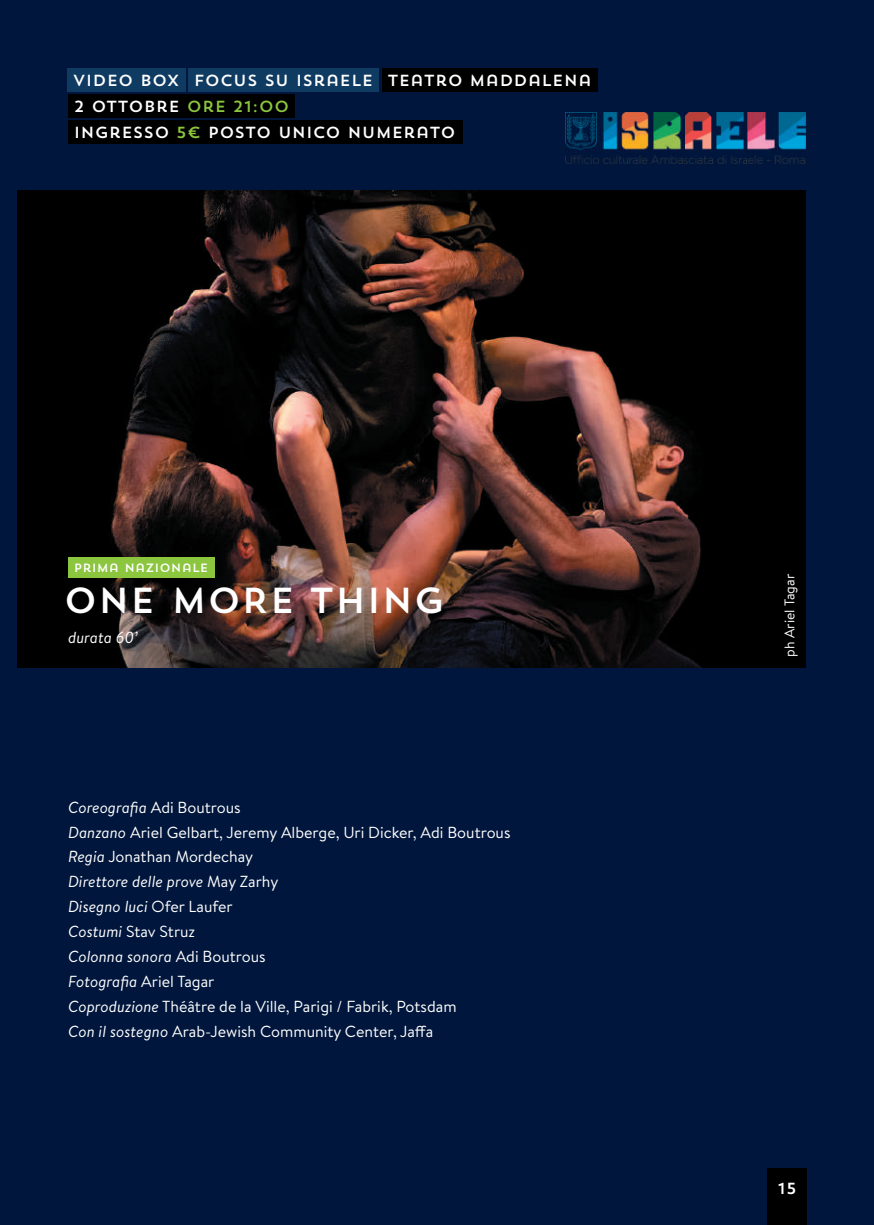
<style>
.page{position:relative;width:874px;height:1225px;background:#fff}
.page>*{position:absolute;margin:0;border:0;box-sizing:border-box;transform-origin:0 0}
.t1{font:36px "Trend Sans One";color:#fff}
.t2{font:16px/24.8px "Brandon Text";color:#fff}
.t3{font:16px/26.2px "Trend Sans One";color:#fff}
.t4{font:italic 16px "Brandon Text";color:#fff}
.t5{font:14px "Brandon Text";color:#fff}
.t6{font:12px "Trend Sans One";color:#fff}
.s1{color:#8bc63e}
.s2{font-style:italic}
</style>
<div class="page">
<div style="left:17px;top:0;width:856px;height:1225px;background:#00163c"></div>
<div style="left:0;top:0;width:17px;height:1225px;background:#00163c"></div>
<div style="left:766px;top:1168px;width:40px;height:57px;background:#000"></div>
<div style="left:68px;top:94px;width:227px;height:24px;background:#000"></div>
<div style="left:68px;top:120px;width:394px;height:24px;background:#000"></div>
<div style="left:188px;top:68px;width:191px;height:23px;background:#0f3a62"></div>
<div style="left:381px;top:68px;width:216px;height:23px;background:#000"></div>
<div style="left:67px;top:68px;width:118px;height:23px;background:#0f3a62"></div>
<img style="left:17px;top:190px;width:788px;height:478px">
<div style="left:68px;top:557px;width:146px;height:20px;background:#8bc63e"></div>
<img style="left:565px;top:113px;width:240px;height:50px">
<p class="t3" style="left:73px;top:67px;width:108px">VIDEO BOX</p>
<p class="t3" style="left:194px;top:67px;width:399px">FOCUS SU ISRAELE TEATRO MADDALENA</p>
<p class="t3" style="left:74px;top:93px;width:383px">2 OTTOBRE <span class="s1">ORE 21:00<br></span>INGRESSO <span class="s1">5€</span> POSTO UNICO NUMERATO</p>
<p class="t6" style="left:74px;top:560px;width:136px">PRIMA NAZIONALE</p>
<h1 class="t1" style="left:63px;top:577px;width:383px">ONE MORE THING</h1>
<p class="t4" style="left:68px;top:626px;width:71px">durata 60’</p>
<p class="t2" style="left:68px;top:794px;width:444px"><span class="s2">Coreografia</span> Adi Boutrous<br><span class="s2">Danzano</span> Ariel Gelbart, Jeremy Alberge, Uri Dicker, Adi Boutrous <span class="s2">Regia</span> Jonathan Mordechay<br><span class="s2">Direttore delle prove</span> May Zarhy<br><span class="s2">Disegno luci</span> Ofer Laufer<br><span class="s2">Costumi</span> Stav Struz<br><span class="s2">Colonna sonora</span> Adi Boutrous<br><span class="s2">Fotografia</span> Ariel Tagar<br><span class="s2">Coproduzione</span> Théâtre de la Ville, Parigi / Fabrik, Potsdam<br><span class="s2">Con il sostegno</span> Arab-Jewish Community Center, Jaffa</p>
<p class="t5" style="left:779px;top:656px;width:84px;rotate:-90deg">ph Ariel Tagar</p>
<p class="t3" style="left:777px;top:1175px;width:21px">15</p>
</div>
